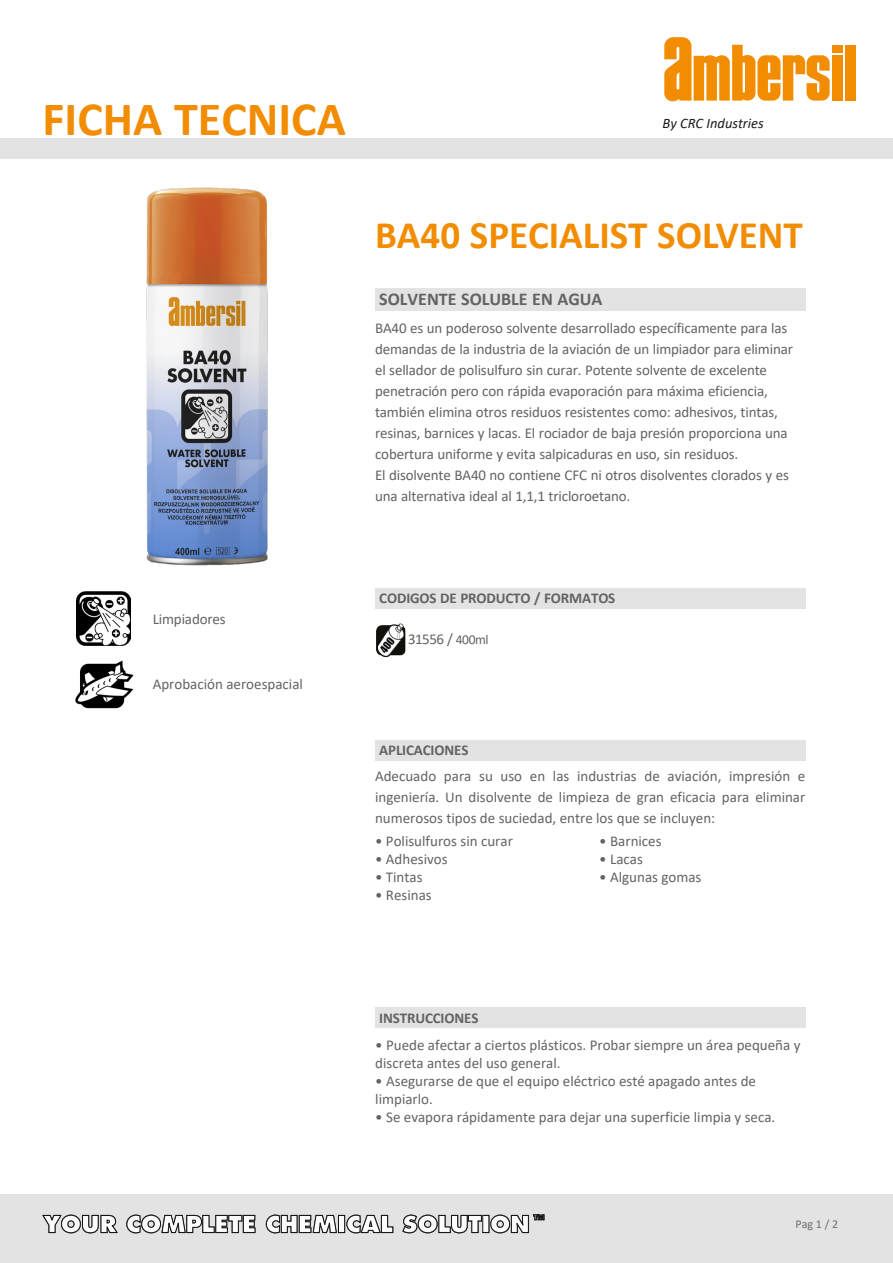
<style>
.page{position:relative;width:893px;height:1263px;background:#fff}
.page>*{position:absolute;margin:0;border:0;box-sizing:border-box;transform-origin:0 0}
.t1{font:700 48px "Calibri";color:#f28c00}
.t2{font:700 39px "Calibri";color:#f28c00}
.t3{font:700 18px "Calibri";color:#646363}
.t4{font:15px/21px "Calibri";letter-spacing:-.01em;color:#646363}
.t5{font:700 15px "Calibri";letter-spacing:-.01em;color:#646363}
.t6{font:italic 14.55px "Calibri";color:#1c1d1b}
.t7{font:12px "Calibri";color:#706f6f}
.s1{font-size:13.5px}
</style>
<div class="page">
<div style="left:375px;top:288px;width:430px;height:22px;background:#e3e3e3"></div>
<div style="left:375px;top:740px;width:430px;height:20px;background:#e3e3e3"></div>
<img style="left:146px;top:187px;width:122px;height:379px">
<div style="left:0;top:1195px;width:893px;height:68px;background:#e3e3e3"></div>
<svg style="left:42px;top:1214px;width:76px;height:19px"></svg>
<svg style="left:126px;top:1214px;width:419px;height:19px"></svg>
<div style="left:375px;top:1008px;width:430px;height:20px;background:#e3e3e3"></div>
<div style="left:375px;top:588px;width:430px;height:20px;background:#e3e3e3"></div>
<img style="left:75px;top:660px;width:59px;height:49px">
<img style="left:77px;top:592px;width:54px;height:54px">
<div style="left:0;top:138px;width:893px;height:21px;background:#e3e3e3"></div>
<img style="left:376px;top:624px;width:30px;height:34px">
<div style="left:845px;top:45px;width:10px;height:56px;background:#f28c00"></div>
<div style="left:832px;top:45px;width:10px;height:7px;background:#f28c00"></div>
<div style="left:832px;top:55px;width:10px;height:46px;background:#f28c00"></div>
<svg style="left:664px;top:37px;width:166px;height:64px"></svg>
<h1 class="t1" style="left:43px;top:85px;width:305px">FICHA TECNICA</h1>
<p class="t6" style="left:663px;top:114px;width:103px">By CRC Industries</p>
<h2 class="t2" style="left:375px;top:207px;width:429px">BA40 SPECIALIST SOLVENT</h2>
<p class="t3" style="left:379px;top:286px;width:225px">SOLVENTE SOLUBLE EN AGUA</p>
<p class="t4" style="left:375px;top:318px;width:419px">BA40 es un poderoso solvente desarrollado específicamente para las demandas de la industria de la aviación de un limpiador para eliminar el sellador de polisulfuro sin curar. Potente solvente de excelente penetración pero con rápida evaporación para máxima eficiencia, también elimina otros residuos resistentes como: adhesivos, tintas, resinas, barnices y lacas. El rociador de baja presión proporciona una cobertura uniforme y evita salpicaduras en uso, sin residuos.<br>El disolvente BA40 no contiene CFC ni otros disolventes clorados y es una alternativa ideal al 1,1,1 tricloroetano.</p>
<p class="t4" style="left:153px;top:608px;width:75px">Limpiadores</p>
<p class="t4" style="left:153px;top:673px;width:152px">Aprobación aeroespacial</p>
<p class="t5" style="left:379px;top:587px;width:238px">CODIGOS DE PRODUCTO / FORMATOS</p>
<p class="t4" style="left:408px;top:628px;width:82px">31556 / <span class="s1">400ml</span></p>
<p class="t5" style="left:379px;top:739px;width:91px">APLICACIONES</p>
<p class="t4" style="left:375px;top:765px;width:432px;text-align:justify">Adecuado para su uso en las industrias de aviación, impresión e ingeniería. Un disolvente de limpieza de gran eficacia para eliminar numerosos tipos de suciedad, entre los que se incluyen:</p>
<p class="t4" style="left:375px;top:830px;width:139px">• Polisulfuros sin curar</p>
<p class="t4" style="left:375px;top:848px;width:74px">• Adhesivos</p>
<p class="t4" style="left:375px;top:866px;width:49px">• Tintas</p>
<p class="t4" style="left:375px;top:884px;width:58px">• Resinas</p>
<p class="t4" style="left:599px;top:830px;width:64px">• Barnices</p>
<p class="t4" style="left:599px;top:848px;width:45px">• Lacas</p>
<p class="t4" style="left:599px;top:866px;width:104px">• Algunas gomas</p>
<p class="t5" style="left:379px;top:1007px;width:101px">INSTRUCCIONES</p>
<p class="t4" style="left:375px;top:1035px;width:427px;line-height:18px">• Puede afectar a ciertos plásticos. Probar siempre un área pequeña y discreta antes del uso general.</p>
<p class="t4" style="left:375px;top:1071px;width:382px;line-height:18px">• Asegurarse de que el equipo eléctrico esté apagado antes de limpiarlo.</p>
<p class="t4" style="left:375px;top:1106px;width:402px">• Se evapora rápidamente para dejar una superficie limpia y seca.</p>
<p class="t7" style="left:795px;top:1215px;width:44px">Pag 1 / 2</p>
</div>
